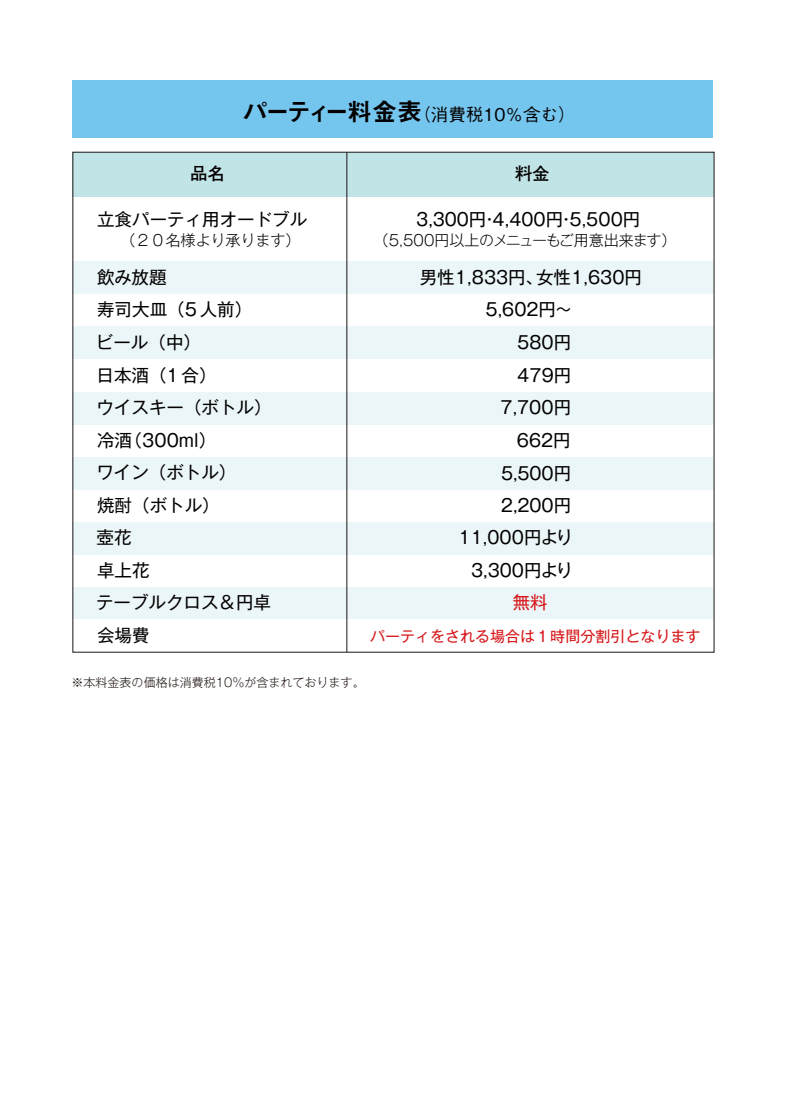
<style>
.page{position:relative;width:787px;height:1096px;background:#fff}
.page>*{position:absolute;margin:0;border:0;box-sizing:border-box;transform-origin:0 0}
.t1{font:17.5px/32.5px "Gothic MB101 Pr 6 N";color:#030000}
.t2{font:17.5px/32.5px "Gothic MB101 Pr 6 N";letter-spacing:-.15em;color:#030000;text-align:right}
.t3{font:500 17.5px "Gothic BBB Pr 6 N";color:#030000}
.t4{font:700 17.5px "Futo Go B101 Pr 6 N";color:#030000}
.t5{font:17.5px "Gothic MB101 Pr 6 N";color:#d61518}
.t6{font:300 15px "Gothic MB101 Pr 6 N";letter-spacing:-.07em;color:#030000}
.t7{font:15px "Gothic MB101 Pr 6 N";color:#d61518}
.t8{font:300 15px "Gothic MB101 Pr 6 N";letter-spacing:-.005em;color:#030000}
.t9{font:300 12px "Gothic MB101 Pr 6 N";color:#221714}
.s1{font-family:"Midashi Go Pr 6 N MB31";font-weight:400;font-size:25px}
</style>
<div class="page">
<div style="left:72px;top:81px;width:641px;height:57px;background:#75c6ef"></div>
<div style="left:73px;top:261px;width:640px;height:33px;background:#ebf6f9"></div>
<div style="left:73px;top:326px;width:640px;height:33px;background:#ebf6f9"></div>
<div style="left:73px;top:391px;width:640px;height:33px;background:#ebf6f9"></div>
<div style="left:73px;top:456px;width:640px;height:33px;background:#ebf6f9"></div>
<div style="left:73px;top:521px;width:640px;height:33px;background:#ebf6f9"></div>
<div style="left:73px;top:586px;width:640px;height:33px;background:#ebf6f9"></div>
<div style="left:73px;top:152px;width:640px;height:44px;background:#c1e4e7"></div>
<hr style="left:346px;top:152px;width:1px;height:499px;background:#1c1515">
<p class="t3" style="left:242px;top:100px;width:334px"><span class="s1">パーティー料金表</span>（消費税10％含む）</p>
<p class="t4" style="left:190px;top:159px;width:36px">品名</p>
<p class="t4" style="left:514px;top:159px;width:36px">料金</p>
<p class="t1" style="left:97px;top:202px;width:211px">立食パーティ用オードブル</p>
<p class="t8" style="left:120px;top:228px;width:181px">（２０名様より承ります）</p>
<p class="t1" style="left:96px;top:260px;width:177px">飲み放題<br>寿司大皿（５人前）ビール（中）<br>日本酒（１合）<br>ウイスキー（ボトル）冷酒（３００ml）<br>ワイン（ボトル）<br>焼酎（ボトル）<br>壺花<br>卓上花<br>テーブルクロス＆円卓会場費</p>
<p class="t2" style="left:413px;top:202px;width:228px">３,300円・４,40０円・５,5００円</p>
<p class="t6" style="left:373px;top:228px;width:304px">（５,5００円以上のメニューもご用意出来ます）</p>
<p class="t2" style="left:420px;top:260px;width:223px">男性１,８33円、女性１,６3０円</p>
<p class="t1" style="left:482px;top:292px;width:91px">５,6０2円～</p>
<p class="t1" style="left:514px;top:325px;width:58px">５8０円</p>
<p class="t1" style="left:514px;top:357px;width:58px">４７9円</p>
<p class="t1" style="left:497px;top:390px;width:75px">７,7００円</p>
<p class="t1" style="left:514px;top:422px;width:58px">６62円</p>
<p class="t1" style="left:501px;top:456px;width:72px">5,50０円</p>
<p class="t2" style="left:455px;top:487px;width:118px">２,20０円<br>１1,0００円より<br>3,30０円より</p>
<p class="t5" style="left:512px;top:587px;width:36px">無料</p>
<p class="t7" style="left:370px;top:623px;width:331px">パーティをされる場合は１時間分割引となります</p>
<p class="t9" style="left:71px;top:672px;width:294px">※本料金表の価格は消費税10％が含まれております。</p>
</div>
